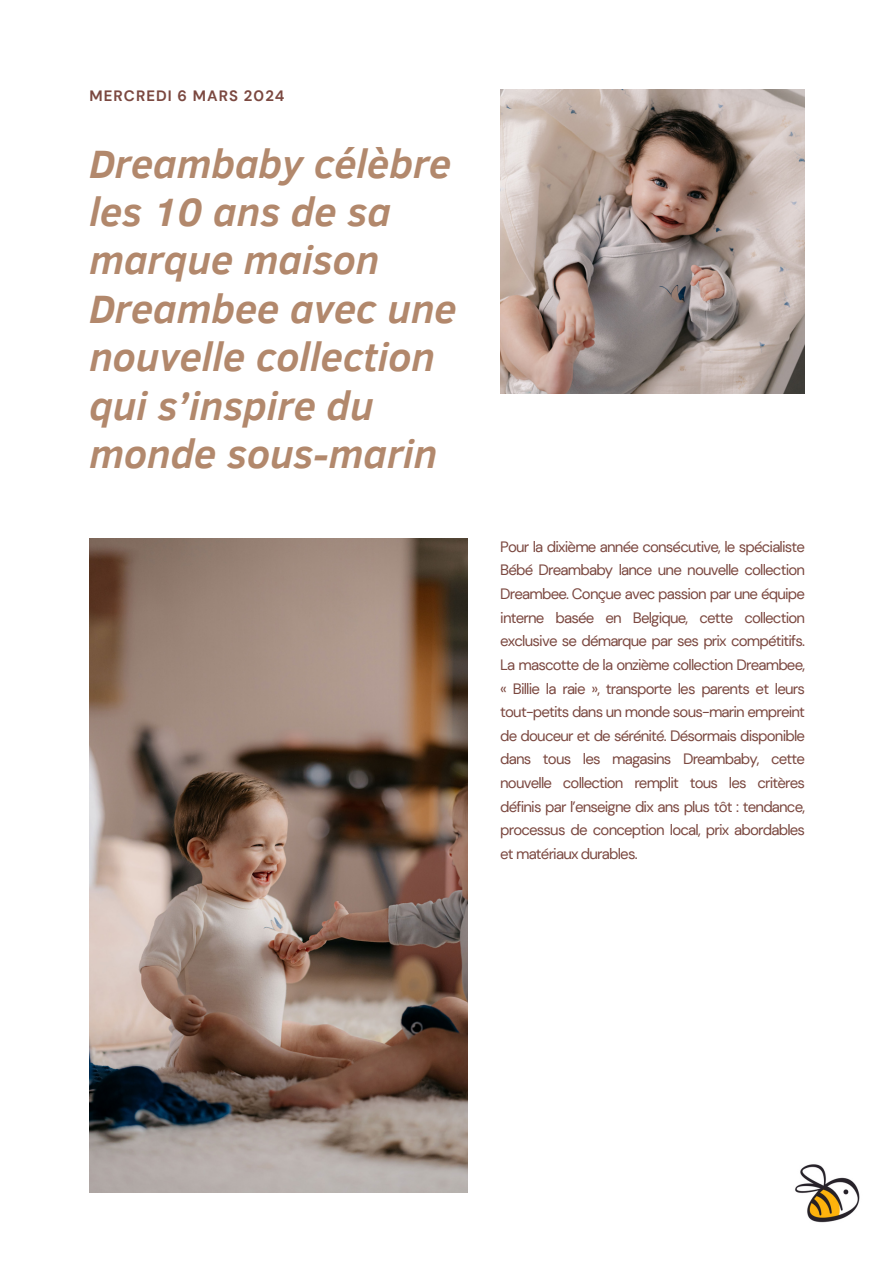
<style>
.page{position:relative;width:894px;height:1264px;background:#fff}
.page>*{position:absolute;margin:0;border:0;box-sizing:border-box;transform-origin:0 0}
.t1{font:italic 700 40.5px/48.3px "Clear Sans";color:#b2886c}
.t2{font:15px/23.7px "DM Sans";letter-spacing:-.055em;color:#7b4840;text-align:justify}
.t3{font:700 15px "DM Sans";letter-spacing:.07em;color:#7b4840}
</style>
<div class="page">
<img style="left:89px;top:539px;width:378px;height:653px">
<img style="left:500px;top:89px;width:304px;height:304px">
<img style="left:795px;top:1164px;width:65px;height:59px">
<p class="t3" style="left:89px;top:86px;width:197px">MERCREDI 6 MARS 2024</p>
<p class="t1" style="left:89px;top:137px;width:369px">Dreambaby célèbre les 10 ans de sa marque maison<br>Dreambee avec une nouvelle collection qui s’inspire du monde sous-marin</p>
<p class="t2" style="left:500px;top:535px;width:306px">Pour la dixième année consécutive, le spécialiste Bébé Dreambaby lance une nouvelle collection Dreambee. Conçue avec passion par une équipe interne basée en Belgique, cette collection exclusive se démarque par ses prix compétitifs.<br>La mascotte de la onzième collection Dreambee, « Billie la raie », transporte les parents et leurs tout-petits dans un monde sous-marin empreint de douceur et de sérénité. Désormais disponible dans tous les magasins Dreambaby, cette nouvelle collection remplit tous les critères définis par l’enseigne dix ans plus tôt : tendance, processus de conception local, prix abordables et matériaux durables.</p>
</div>
